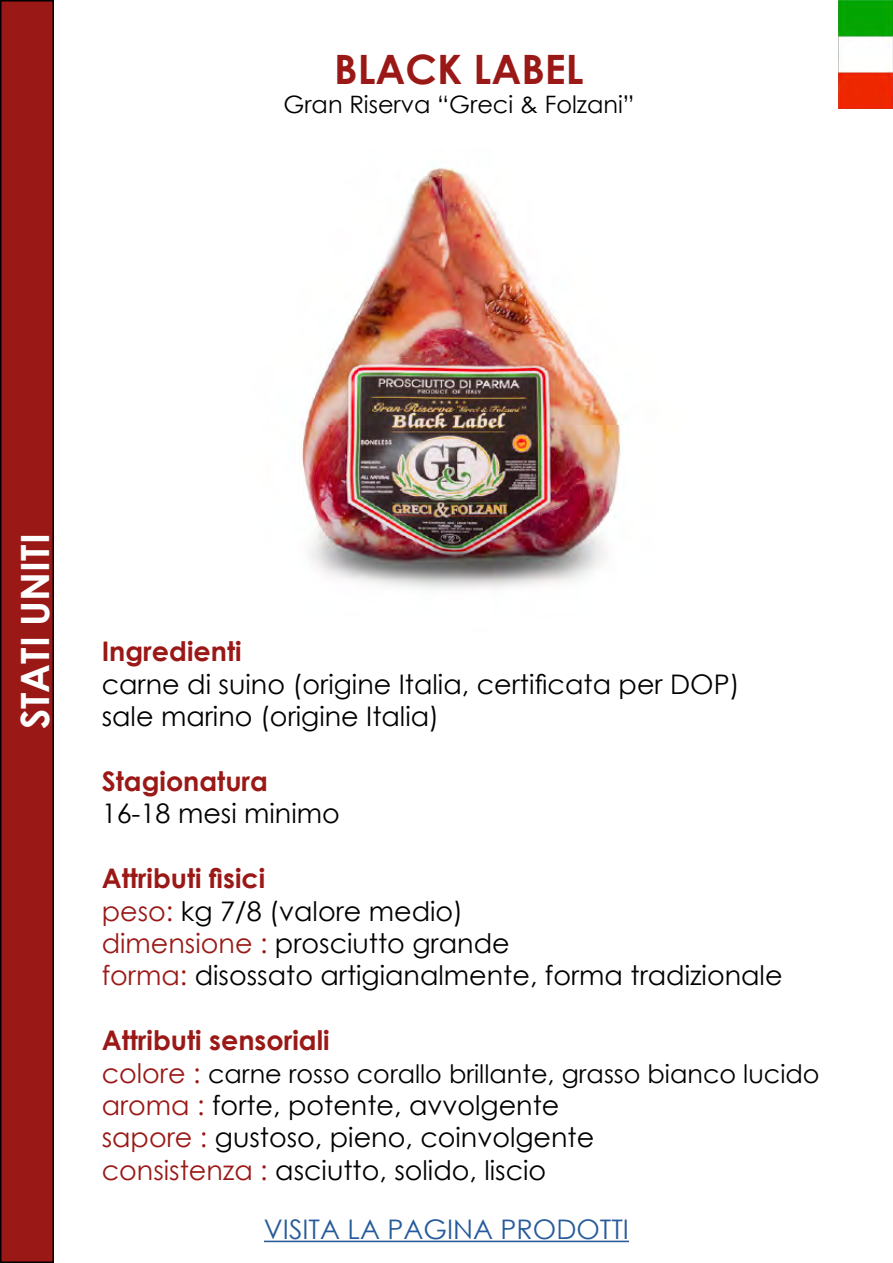
<style>
.page{position:relative;width:893px;height:1263px;background:#fff}
.page>*{position:absolute;margin:0;border:0;box-sizing:border-box;transform-origin:0 0}
.t1{font:700 40.5px "Century Gothic";color:#9a1917}
.t2{font:700 39px "Century Gothic";color:#fff}
.t3{font:27px/32.4px "Century Gothic";color:#000}
.t4{font:700 27px "Century Gothic";color:#9a1917}
.t5{font:27px "Century Gothic";color:#275b9b}
.t6{font:25.5px "Century Gothic";color:#000}
.t7{font:24px "Century Gothic";color:#000}
.s1{font-weight:700;color:#9a1917}
.s2{color:#9a1917}
.s3{font-size:27px;color:#9a1917}
</style>
<div class="page">
<img style="left:839px;top:0;width:54px;height:108px">
<hr style="left:264px;top:1240px;width:365px;height:2px;background:#275b9b">
<div style="left:1px;top:1px;width:52px;height:1261px;background:#9a1917"></div>
<div style="left:0;top:0;width:54px;height:1263px;border:2px solid #000"></div>
<img style="left:299px;top:168px;width:325px;height:421px">
<h1 class="t1" style="left:334px;top:39px;width:251px">BLACK LABEL</h1>
<p class="t7" style="left:283px;top:88px;width:353px">Gran Riserva “Greci &amp; Folzani”</p>
<h2 class="t2" style="left:5px;top:729px;width:197px;rotate:-90deg">STATI UNITI</h2>
<p class="t4" style="left:102px;top:631px;width:141px">Ingredienti</p>
<p class="t3" style="left:102px;top:667px;width:639px">carne di suino (origine Italia, certificata per DOP) sale marino (origine Italia)</p>
<p class="t4" style="left:102px;top:761px;width:168px">Stagionatura</p>
<p class="t3" style="left:102px;top:797px;width:240px">16-18 mesi minimo</p>
<p class="t3" style="left:102px;top:862px;width:682px"><span class="s1">Attributi fisici<br></span><span class="s2">peso:</span> kg 7/8 (valore medio)<br><span class="s2">dimensione :</span> prosciutto grande<br><span class="s2">forma:</span> disossato artigianalmente, forma tradizionale</p>
<p class="t4" style="left:102px;top:1020px;width:229px">Attributi sensoriali</p>
<p class="t6" style="left:102px;top:1055px;width:719px"><span class="s3">colore :</span> carne rosso corallo brillante, grasso bianco lucido</p>
<p class="t3" style="left:102px;top:1088px;width:494px"><span class="s2">aroma :</span> forte, potente, avvolgente <span class="s2">sapore :</span> gustoso, pieno, coinvolgente <span class="s2">consistenza :</span> asciutto, solido, liscio</p>
<p class="t5" style="left:264px;top:1210px;width:367px">VISITA LA PAGINA PRODOTTI</p>
</div>
